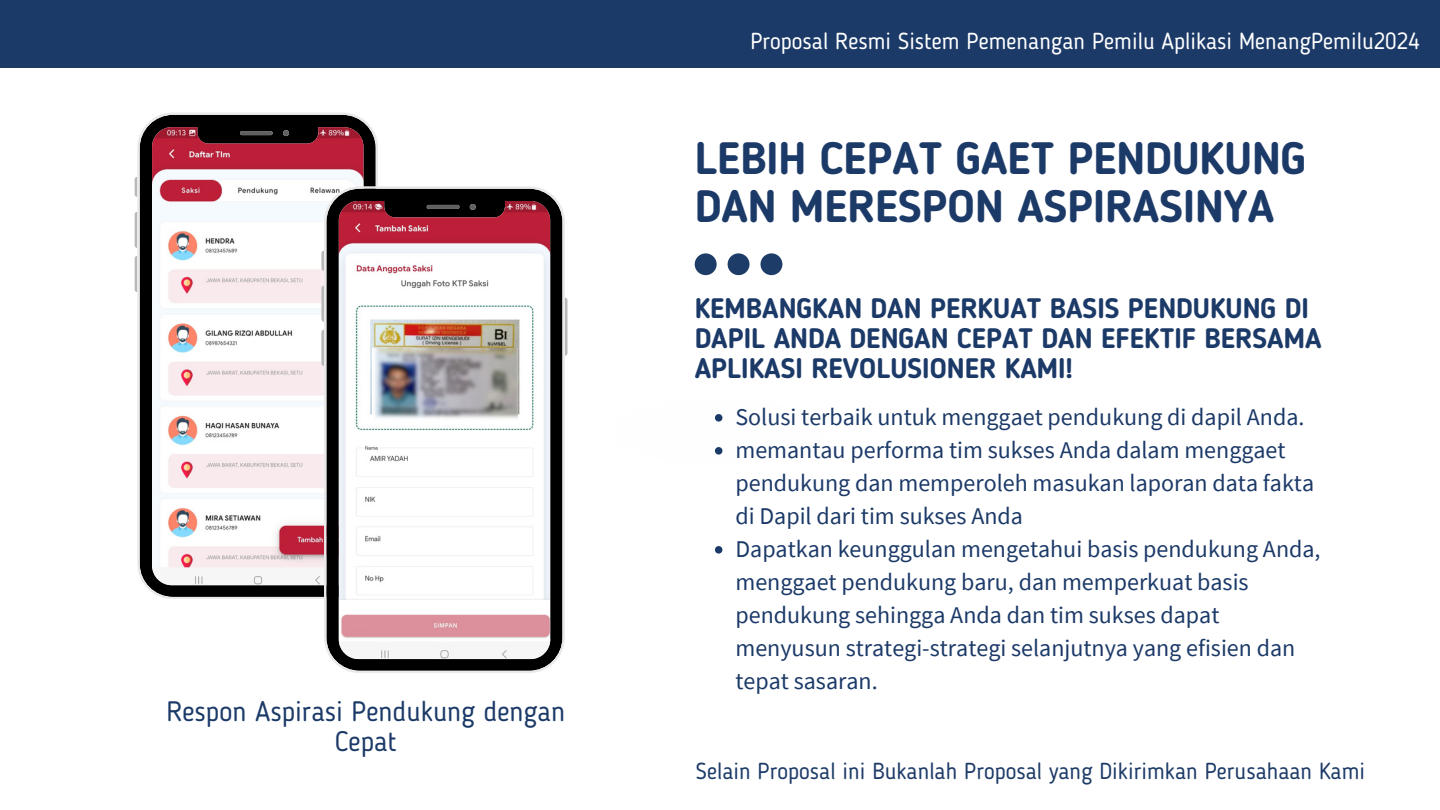
<style>
.page{position:relative;width:1440px;height:810px;background:#fff}
.page>*{position:absolute;margin:0;border:0;box-sizing:border-box;transform-origin:0 0}
.t1{font:700 45px/48px "Blogger Sans";color:#1c3a68}
.t2{font:700 28px/30px "Blogger Sans";color:#1c3a68}
.t3{font:28px/30px "Blogger Sans";color:#1c3a68;text-align:center}
.t4{font:24px/33px "Source Sans Pro";color:#1c3a68}
.t5{font:23px "Blogger Sans";color:#1e3c68}
.t6{font:23px "Blogger Sans";color:#fff}
</style>
<div class="page">
<svg style="left:695px;top:253px;width:87px;height:22px"></svg>
<svg style="left:135px;top:177px;width:2px;height:20px"></svg>
<svg style="left:135px;top:212px;width:2px;height:36px"></svg>
<svg style="left:135px;top:256px;width:2px;height:36px"></svg>
<svg style="left:137px;top:112px;width:241px;height:487px"></svg>
<svg style="left:321px;top:251px;width:3px;height:20px"></svg>
<svg style="left:321px;top:286px;width:3px;height:36px"></svg>
<svg style="left:321px;top:330px;width:3px;height:36px"></svg>
<svg style="left:565px;top:298px;width:2px;height:58px"></svg>
<svg style="left:324px;top:186px;width:241px;height:487px"></svg>
<div style="left:0;top:0;width:1440px;height:68px;background:#1c3a68"></div>
<img style="left:372px;top:348px;width:146px;height:73px">
<svg style="left:715px;top:414px;width:7px;height:8px"></svg>
<svg style="left:715px;top:447px;width:7px;height:8px"></svg>
<svg style="left:715px;top:546px;width:7px;height:8px"></svg>
<p class="t3" style="left:166px;top:698px;width:401px">Respon Aspirasi Pendukung dengan<br>Cepat</p>
<p class="t6" style="left:750px;top:32px;width:671px">Proposal Resmi Sistem Pemenangan Pemilu Aplikasi MenangPemilu2024</p>
<p class="t1" style="left:695px;top:138px;width:613px">LEBIH CEPAT GAET PENDUKUNG<br>DAN MERESPON ASPIRASINYA</p>
<p class="t2" style="left:695px;top:296px;width:628px">KEMBANGKAN DAN PERKUAT BASIS PENDUKUNG DI<br>DAPIL ANDA DENGAN CEPAT DAN EFEKTIF BERSAMA<br>APLIKASI REVOLUSIONER KAMI!</p>
<p class="t4" style="left:735px;top:400px;width:570px">Solusi terbaik untuk menggaet pendukung di dapil Anda.</p>
<p class="t4" style="left:735px;top:433px;width:580px">memantau performa tim sukses Anda dalam menggaet pendukung dan memperoleh masukan laporan data fakta di Dapil dari tim sukses Anda</p>
<p class="t4" style="left:735px;top:532px;width:587px">Dapatkan keunggulan mengetahui basis pendukung Anda, menggaet pendukung baru, dan memperkuat basis pendukung sehingga Anda dan tim sukses dapat menyusun strategi-strategi selanjutnya yang efisien dan tepat sasaran.</p>
<p class="t5" style="left:696px;top:762px;width:671px">Selain Proposal ini Bukanlah Proposal yang Dikirimkan Perusahaan Kami</p>
</div>
